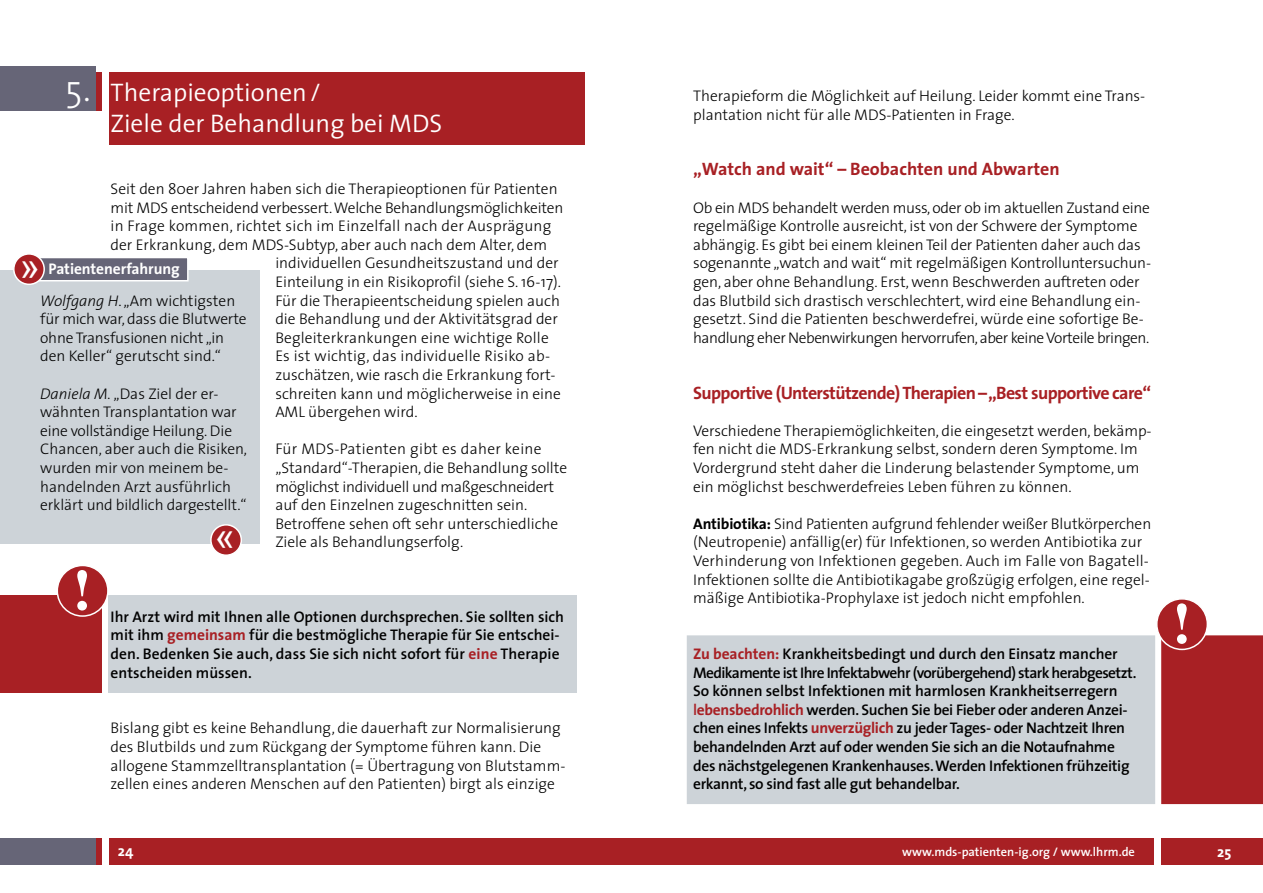
<style>
.page{position:relative;width:1263px;height:893px;background:#fff}
.page>*{position:absolute;margin:0;border:0;box-sizing:border-box;transform-origin:0 0}
.t1{font:700 57.45px "Times";color:#fff}
.t2{font:300 36.75px "The Sans";color:#fff}
.t3{font:36.45px "Arial";color:#fff}
.t4{font:300 25.5px/30.6px "The Sans";color:#fff}
.t5{font:700 18px "The Sans";letter-spacing:-.035em;color:#a82024}
.t6{font:700 18px "The Sans";color:#a82024}
.t7{font:300 15.45px/18.6px "The Sans";color:#000}
.t8{font:600 15.45px/18.6px "The Sans";letter-spacing:-.02em;color:#000}
.t9{font:600 15.45px/18.6px "The Sans";color:#000}
.t10{font:700 15.45px "The Sans";letter-spacing:-.005em;color:#fff}
.t11{font:700 15px "The Sans";color:#fff}
.t12{font:600 12.45px "The Sans";color:#fff}
.s1{font-style:italic}
.s2{font-weight:700;color:#a82024}
.s3{font-weight:700}
.s4{color:#a82024}
</style>
<div class="page">
<div style="left:0;top:838px;width:1263px;height:27px;background:#a82024"></div>
<div style="left:102px;top:833px;width:6px;height:38px;background:#fff"></div>
<div style="left:1155px;top:833px;width:6px;height:38px;background:#fff"></div>
<div style="left:0;top:838px;width:95px;height:27px;background:#666577"></div>
<div style="left:1161px;top:635px;width:102px;height:169px;background:#a82024"></div>
<div style="left:687px;top:635px;width:468px;height:169px;background:#cdd3d8"></div>
<div style="left:1157px;top:599px;width:50px;height:50px;background:#a82024;border-radius:50%"></div>
<div style="left:1156px;top:598px;width:52px;height:52px;border:2px solid #fff;border-radius:50%"></div>
<div style="left:0;top:595px;width:102px;height:97px;background:#a82024"></div>
<div style="left:108px;top:595px;width:468px;height:97px;background:#cdd3d8"></div>
<div style="left:57px;top:565px;width:51px;height:51px;background:#a82024;border-radius:50%"></div>
<div style="left:57px;top:565px;width:52px;height:52px;border:2px solid #fff;border-radius:50%"></div>
<div style="left:0;top:72px;width:102px;height:38px;background:linear-gradient(to bottom,#a82024,#a82024)"></div>
<div style="left:104px;top:72px;width:481px;height:72px;background:#a82024"></div>
<div style="left:102px;top:72px;width:6px;height:77px;background:#fff"></div>
<div style="left:0;top:66px;width:95px;height:44px;background:#666577"></div>
<div style="left:0;top:270px;width:259px;height:273px;background:#cdd3d8"></div>
<div style="left:33px;top:257px;width:156px;height:24px;background:#666577;border:2px solid #fff"></div>
<div style="left:14px;top:254px;width:30px;height:30px;background:#a82024;border-radius:50%"></div>
<div style="left:13px;top:253px;width:32px;height:32px;border:2px solid #fff;border-radius:50%"></div>
<div style="left:211px;top:525px;width:30px;height:30px;background:#a82024;border-radius:50%"></div>
<div style="left:210px;top:524px;width:32px;height:32px;border:2px solid #fff;border-radius:50%"></div>
<h2 class="t2" style="left:65px;top:58px;width:27px">5.</h2>
<h3 class="t4" style="left:111px;top:76px;width:333px">Therapieoptionen/<br>Ziele der Behandlung bei MDS</h3>
<p class="t7" style="left:111px;top:179px;width:449px">Seit den 80er Jahren haben sich die Therapieoptionen für Patienten</p>
<p class="t7" style="left:111px;top:198px;width:454px">mit MDS entscheidend verbessert. Welche Behandlungsmöglichkeiten</p>
<p class="t7" style="left:111px;top:216px;width:442px">in Frage kommen, richtet sich im Einzelfall nach der Ausprägung</p>
<p class="t7" style="left:111px;top:235px;width:438px">der Erkrankung, dem MDS-Subtyp, aber auch nach dem Alter, dem</p>
<p class="t7" style="left:275px;top:253px;width:285px">individuellen Gesundheitszustand und der</p>
<p class="t7" style="left:275px;top:272px;width:287px">Einteilung in ein Risikoprofil (siehe S. 16-17).</p>
<p class="t7" style="left:275px;top:291px;width:286px">Für die Therapieentscheidung spielen auch</p>
<p class="t7" style="left:275px;top:309px;width:284px">die Behandlung und der Aktivitätsgrad der</p>
<p class="t7" style="left:275px;top:328px;width:275px">Begleiterkrankungen eine wichtige Rolle</p>
<p class="t7" style="left:275px;top:346px;width:275px">Es ist wichtig, das individuelle Risiko ab-</p>
<p class="t7" style="left:275px;top:365px;width:282px">zuschätzen, wie rasch die Erkrankung fort-</p>
<p class="t7" style="left:275px;top:384px;width:287px">schreiten kann und möglicherweise in eine</p>
<p class="t7" style="left:275px;top:402px;width:144px">AML übergehen wird.</p>
<p class="t7" style="left:275px;top:439px;width:293px">Für MDS-Patienten gibt es daher keine „Standard“-Therapien, die Behandlung sollte möglichst individuell und maßgeschneidert auf den Einzelnen zugeschnitten sein.<br>Betroffene sehen oft sehr unterschiedliche Ziele als Behandlungserfolg.</p>
<h3 class="t3" style="left:20px;top:242px;width:22px">»</h3>
<p class="t10" style="left:49px;top:256px;width:133px">Patientenerfahrung</p>
<p class="t7" style="left:40px;top:291px;width:208px"><span class="s1">Wolfgang H</span>. „Am wichtigsten für mich war, dass die Blutwerte ohne Transfusionen nicht „in den Keller“ gerutscht sind.“</p>
<p class="t7" style="left:40px;top:384px;width:208px"><span class="s1">Daniela M.</span> „Das Ziel der er&shy;wähnten Transplantation war eine vollständige Heilung. Die<br>Chancen, aber auch die Risiken, wurden mir von meinem be&shy;handelnden Arzt ausführlich erklärt und bildlich dargestellt.“</p>
<h3 class="t3" style="left:215px;top:513px;width:22px">«</h3>
<h1 class="t1" style="left:73px;top:535px;width:21px">!</h1>
<p class="t9" style="left:111px;top:607px;width:455px">Ihr Arzt wird mit Ihnen alle Optionen durchsprechen. Sie sollten sich mit ihm <span class="s2">gemeinsam</span> für die bestmögliche Therapie für Sie entschei&shy;den. Bedenken Sie auch, dass Sie sich nicht sofort für <span class="s2">eine</span> Therapie entscheiden müssen.</p>
<p class="t7" style="left:111px;top:718px;width:456px">Bislang gibt es keine Behandlung, die dauerhaft zur Normalisierung des Blutbilds und zum Rückgang der Symptome führen kann. Die allogene Stammzelltransplantation (= Übertragung von Blutstamm&shy;zellen eines anderen Menschen auf den Patienten) birgt als einzige</p>
<p class="t7" style="left:693px;top:86px;width:454px">Therapieform die Möglichkeit auf Heilung. Leider kommt eine Trans&shy;plantation nicht für alle MDS-Patienten in Frage.</p>
<p class="t6" style="left:693px;top:154px;width:368px">„Watch and wait“ – Beobachten und Abwarten</p>
<p class="t7" style="left:693px;top:198px;width:458px">Ob ein MDS behandelt werden muss, oder ob im aktuellen Zustand eine regelmäßige Kontrolle ausreicht, ist von der Schwere der Symptome abhängig. Es gibt bei einem kleinen Teil der Patienten daher auch das sogenannte „watch and wait“ mit regelmäßigen Kontrolluntersuchun&shy;gen, aber ohne Behandlung. Erst, wenn Beschwerden auftreten oder das Blutbild sich drastisch verschlechtert, wird eine Behandlung ein&shy;gesetzt. Sind die Patienten beschwerdefrei, würde eine sofortige Be&shy;handlung eher Nebenwirkungen hervorrufen, aber keine Vorteile bringen.</p>
<p class="t5" style="left:693px;top:377px;width:459px">Supportive (Unterstützende) Therapien – „Best supportive care“</p>
<p class="t7" style="left:693px;top:421px;width:460px">Verschiedene Therapiemöglichkeiten, die eingesetzt werden, bekämp&shy;fen nicht die MDS-Erkrankung selbst, sondern deren Symptome. Im Vordergrund steht daher die Linderung belastender Symptome, um ein möglichst beschwerdefreies Leben führen zu können.</p>
<p class="t7" style="left:693px;top:514px;width:460px"><span class="s3">Antibiotika:</span> Sind Patienten aufgrund fehlender weißer Blutkörperchen (Neutropenie) anfällig(er) für Infektionen, so werden Antibiotika zur Verhinderung von Infektionen gegeben. Auch im Falle von Bagatell-Infektionen sollte die Antibiotikagabe großzügig erfolgen, eine regel&shy;mäßige Antibiotika-Prophylaxe ist jedoch nicht empfohlen.</p>
<p class="t8" style="left:693px;top:644px;width:445px"><span class="s2">Zu beachten:</span> Krankheitsbedingt und durch den Einsatz mancher Medikamente ist Ihre Infektabwehr (vorübergehend) stark herabgesetzt.<br>So können selbst Infektionen mit harmlosen Krankheitserregern <span class="s4">l</span><span class="s2">ebensbedrohlich</span> werden. Suchen Sie bei Fieber oder anderen Anzei&shy;chen eines Infekts <span class="s2">unverzüglich</span> zu jeder Tages- oder Nachtzeit Ihren behandelnden Arzt auf oder wenden Sie sich an die Notaufnahme des nächstgelegenen Krankenhauses. Werden Infektionen frühzeitig erkannt, so sind fast alle gut behandelbar.</p>
<h1 class="t1" style="left:1172px;top:569px;width:21px">!</h1>
<p class="t11" style="left:118px;top:838px;width:17px">24</p>
<p class="t12" style="left:902px;top:841px;width:234px">www.mds-patienten-ig.org / www.lhrm.de</p>
<p class="t11" style="left:1217px;top:839px;width:16px">25</p>
</div>
